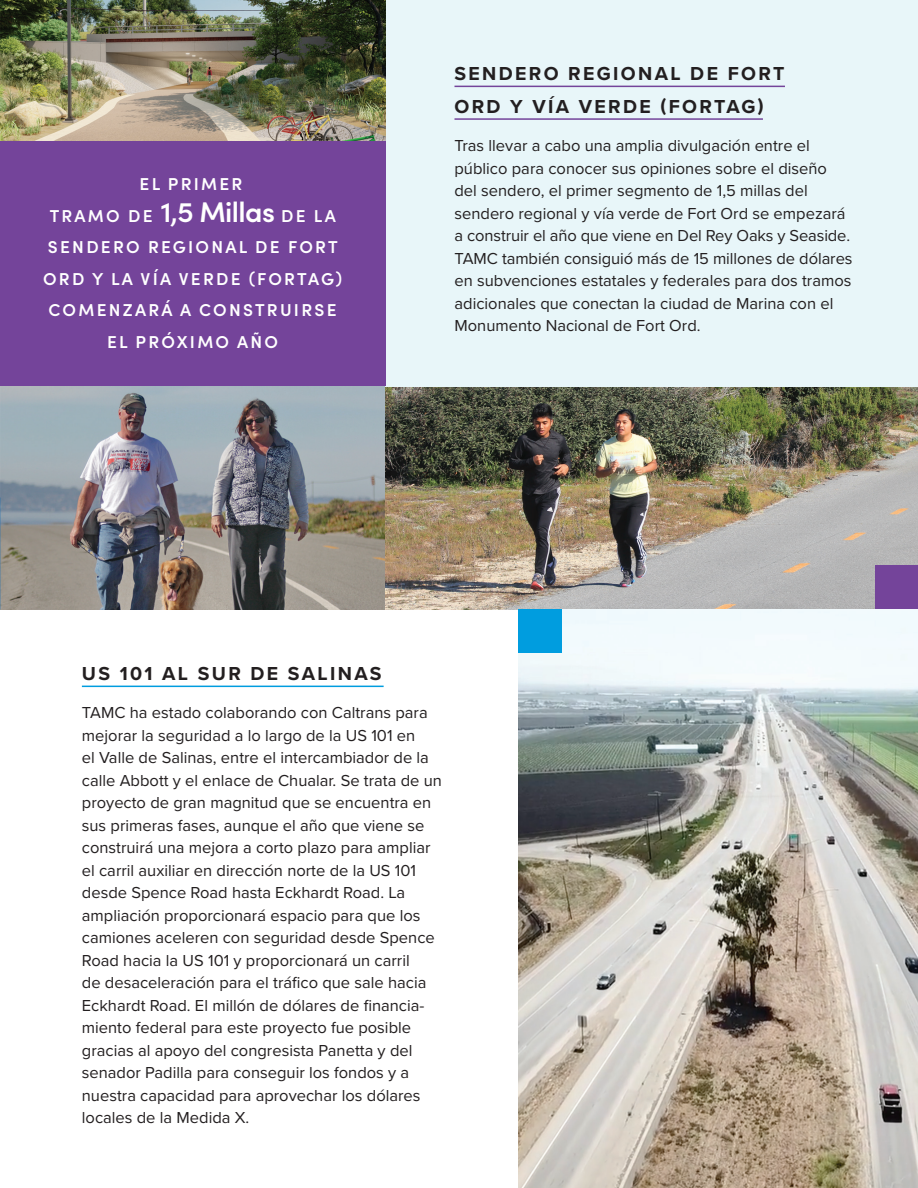
<style>
.page{position:relative;width:918px;height:1188px;background:#fff}
.page>*{position:absolute;margin:0;border:0;box-sizing:border-box;transform-origin:0 0}
.t1{font:700 19.5px/33px "Proxima Nova";letter-spacing:.12em;color:#231f20}
.t2{font:600 17.25px/31.5px "Sofia Pro";letter-spacing:.13em;color:#fff;text-align:center}
.t3{font:16.5px/22.5px "Proxima Nova";color:#231f20}
.s1{font-size:28.5px}
</style>
<div class="page">
<img style="left:0;top:386px;width:918px;height:223px">
<div style="left:385px;top:0;width:533px;height:386px;background:#e8f6f9"></div>
<div style="left:0;top:140px;width:385px;height:246px;background:#74449a"></div>
<hr style="left:454px;top:86px;width:331px;height:1px;background:#74449a">
<hr style="left:454px;top:118px;width:309px;height:2px;background:#74449a">
<div style="left:875px;top:565px;width:43px;height:44px;background:#74449a"></div>
<hr style="left:82px;top:686px;width:302px;height:1px;background:#009ddf">
<img style="left:1px;top:0;width:384px;height:140px">
<img style="left:0;top:0;width:1px;height:386px">
<img style="left:518px;top:609px;width:400px;height:579px">
<div style="left:518px;top:609px;width:44px;height:44px;background:#009ddf"></div>
<p class="t2" style="left:140px;top:167px;width:104px">EL PRIMER</p>
<p class="t2" style="left:43px;top:199px;width:301px">TRAMO DE <span class="s1">1,5 Millas</span> DE LA<br>SENDERO REGIONAL DE FORT<br>ORD Y LA VÍA VERDE (FORTAG)</p>
<p class="t2" style="left:49px;top:293px;width:289px">COMENZARÁ A CONSTRUIRSE</p>
<p class="t2" style="left:107px;top:325px;width:173px">EL PRÓXIMO AÑO</p>
<p class="t1" style="left:454px;top:57px;width:331px">SENDERO REGIONAL DE FORT<br>ORD Y VÍA VERDE (FORTAG)</p>
<p class="t3" style="left:454px;top:134px;width:400px">Tras llevar a cabo una amplia divulgación entre el público para conocer sus opiniones sobre el diseño del sendero, el primer segmento de 1,5 millas del sendero regional y vía verde de Fort Ord se empezará a construir el año que viene en Del Rey Oaks y Seaside.<br>TAMC también consiguió más de 15 millones de dólares en subvenciones estatales y federales para dos tramos adicionales que conectan la ciudad de Marina con el Monumento Nacional de Fort Ord.</p>
<p class="t1" style="left:82px;top:657px;width:301px">US 101 AL SUR DE SALINAS</p>
<p class="t3" style="left:82px;top:701px;width:362px">TAMC ha estado colaborando con Caltrans para mejorar la seguridad a lo largo de la US 101 en<br>el Valle de Salinas, entre el intercambiador de la calle Abbott y el enlace de Chualar. Se trata de un proyecto de gran magnitud que se encuentra en sus primeras fases, aunque el año que viene se construirá una mejora a corto plazo para ampliar el carril auxiliar en dirección norte de la US 101 desde Spence Road hasta Eckhardt Road. La ampliación proporcionará espacio para que los camiones aceleren con seguridad desde Spence Road hacia la US 101 y proporcionará un carril<br>de desaceleración para el tráfico que sale hacia Eckhardt Road. El millón de dólares de financia&shy;miento federal para este proyecto fue posible gracias al apoyo del congresista Panetta y del senador Padilla para conseguir los fondos y a nuestra capacidad para aprovechar los dólares locales de la Medida X.</p>
</div>
